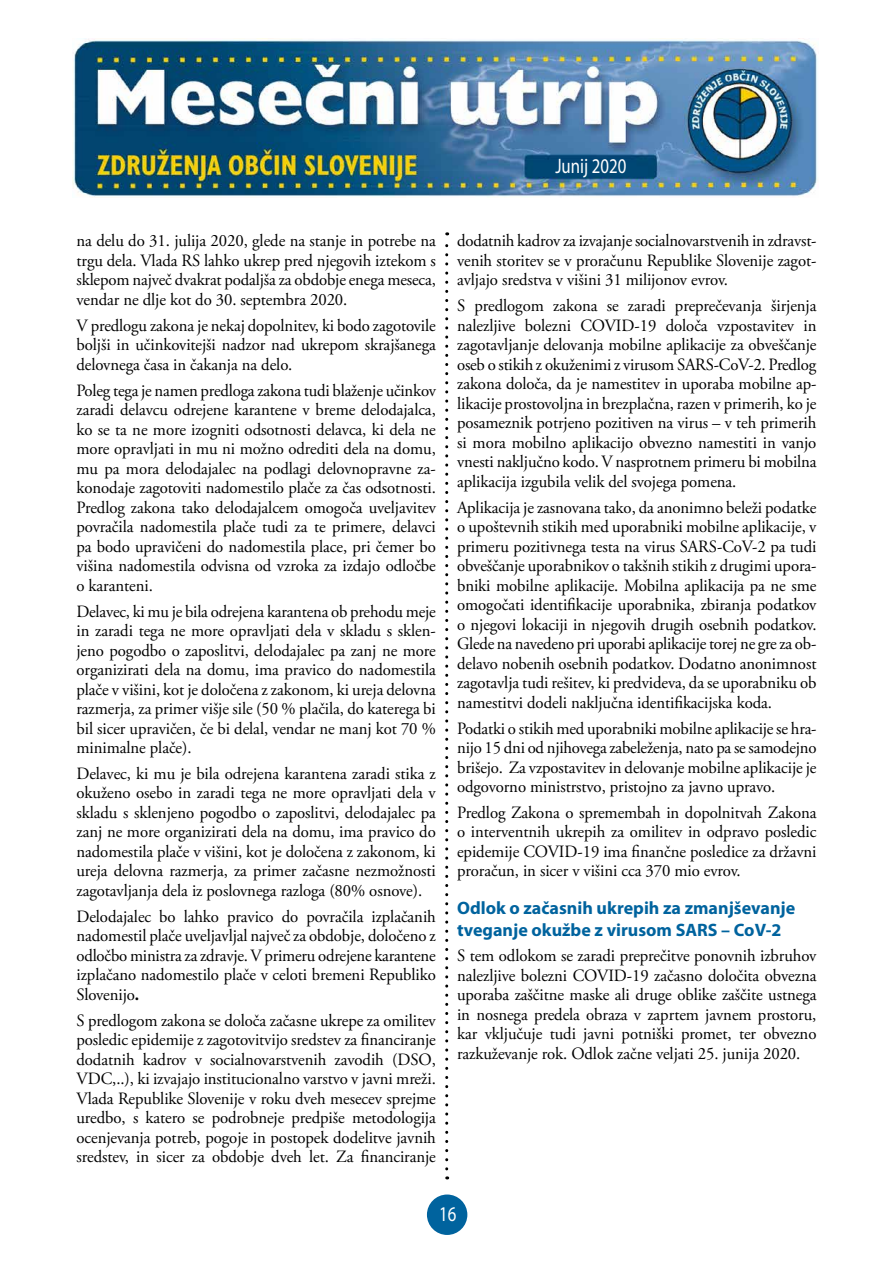
<style>
.page{position:relative;width:893px;height:1263px;background:#fff}
.page>*{position:absolute;margin:0;border:0;box-sizing:border-box;transform-origin:0 0}
.t1{font:21px "Myriad Pro";color:#fff;scale:.8 1}
.t2{font:700 18px/21px "Myriad Pro";color:#00639e}
.t3{font:17.25px/19.5px "Adobe Garamond Pro";letter-spacing:-.005em;color:#000;text-align:justify}
.s1{font-weight:700}
</style>
<div class="page">
<img style="left:72px;top:39px;width:746px;height:159px">
<div style="left:427px;top:1194px;width:40px;height:41px;background:#00639e;border-radius:50%"></div>
<svg style="left:445px;top:232px;width:3px;height:937px"></svg>
<p class="t1" style="left:555px;top:153px;width:90px">Junij 2020</p>
<p class="t3" style="left:76px;top:232px;width:361px">na delu do 31. julija 2020, glede na stanje in potrebe na trgu dela. Vlada RS lahko ukrep pred njegovih iztekom s sklepom največ dvakrat podaljša za obdobje enega meseca, vendar ne dlje kot do 30. septembra 2020.</p>
<p class="t3" style="left:76px;top:316px;width:361px">V predlogu zakona je nekaj dopolnitev, ki bodo zagotovile boljši in učinkovitejši nadzor nad ukrepom skrajšanega delovnega časa in čakanja na delo.</p>
<p class="t3" style="left:76px;top:381px;width:361px">Poleg tega je namen predloga zakona tudi blaženje učinkov zaradi delavcu odrejene karantene v breme delodajalca, ko se ta ne more izogniti odsotnosti delavca, ki dela ne more opravljati in mu ni možno odrediti dela na domu, mu pa mora delodajalec na podlagi delovnopravne za&shy;konodaje zagotoviti nadomestilo plače za čas odsotnosti.<br>Predlog zakona tako delodajalcem omogoča uveljavitev povračila nadomestila plače tudi za te primere, delavci pa bodo upravičeni do nadomestila place, pri čemer bo višina nadomestila odvisna od vzroka za izdajo odločbe o karanteni.</p>
<p class="t3" style="left:76px;top:602px;width:361px">Delavec, ki mu je bila odrejena karantena ob prehodu meje in zaradi tega ne more opravljati dela v skladu s sklen&shy;jeno pogodbo o zaposlitvi, delodajalec pa zanj ne more organizirati dela na domu, ima pravico do nadomestila plače v višini, kot je določena z zakonom, ki ureja delovna razmerja, za primer višje sile (50 % plačila, do katerega bi bil sicer upravičen, če bi delal, vendar ne manj kot 70 % minimalne plače).</p>
<p class="t3" style="left:76px;top:764px;width:361px">Delavec, ki mu je bila odrejena karantena zaradi stika z okuženo osebo in zaradi tega ne more opravljati dela v skladu s sklenjeno pogodbo o zaposlitvi, delodajalec pa zanj ne more organizirati dela na domu, ima pravico do nadomestila plače v višini, kot je določena z zakonom, ki ureja delovna razmerja, za primer začasne nezmožnosti zagotavljanja dela iz poslovnega razloga (80% osnove).</p>
<p class="t3" style="left:76px;top:907px;width:361px">Delodajalec bo lahko pravico do povračila izplačanih nadomestil plače uveljavljal največ za obdobje, določeno z odločbo ministra za zdravje. V primeru odrejene karantene izplačano nadomestilo plače v celoti bremeni Republiko Slovenijo<span class="s1">.</span></p>
<p class="t3" style="left:76px;top:1011px;width:361px">S predlogom zakona se določa začasne ukrepe za omilitev posledic epidemije z zagotovitvijo sredstev za financiranje dodatnih kadrov v socialnovarstvenih zavodih (DSO, VDC,..), ki izvajajo institucionalno varstvo v javni mreži.<br>Vlada Republike Slovenije v roku dveh mesecev sprejme uredbo, s katero se podrobneje predpiše metodologija ocenjevanja potreb, pogoje in postopek dodelitve javnih sredstev, in sicer za obdobje dveh let. Za financiranje</p>
<p class="t3" style="left:457px;top:232px;width:361px">dodatnih kadrov za izvajanje socialnovarstvenih in zdravst&shy;venih storitev se v proračunu Republike Slovenije zagot&shy;avljajo sredstva v višini 31 milijonov evrov.</p>
<p class="t3" style="left:457px;top:297px;width:361px">S predlogom zakona se zaradi preprečevanja širjenja nalezljive bolezni COVID-19 določa vzpostavitev in zagotavljanje delovanja mobilne aplikacije za obveščanje oseb o stikih z okuženimi z virusom SARS-CoV-2. Predlog zakona določa, da je namestitev in uporaba mobilne ap&shy;likacije prostovoljna in brezplačna, razen v primerih, ko je posameznik potrjeno pozitiven na virus – v teh primerih si mora mobilno aplikacijo obvezno namestiti in vanjo vnesti naključno kodo. V nasprotnem primeru bi mobilna aplikacija izgubila velik del svojega pomena.</p>
<p class="t3" style="left:457px;top:498px;width:361px">Aplikacija je zasnovana tako, da anonimno beleži podatke o upoštevnih stikih med uporabniki mobilne aplikacije, v primeru pozitivnega testa na virus SARS-CoV-2 pa tudi obveščanje uporabnikov o takšnih stikih z drugimi upora&shy;bniki mobilne aplikacije. Mobilna aplikacija pa ne sme omogočati identifikacije uporabnika, zbiranja podatkov o njegovi lokaciji in njegovih drugih osebnih podatkov.<br>Glede na navedeno pri uporabi aplikacije torej ne gre za ob&shy;delavo nobenih osebnih podatkov. Dodatno anonimnost zagotavlja tudi rešitev, ki predvideva, da se uporabniku ob namestitvi dodeli naključna identifikacijska koda.</p>
<p class="t3" style="left:457px;top:719px;width:361px">Podatki o stikih med uporabniki mobilne aplikacije se hra&shy;nijo 15 dni od njihovega zabeleženja, nato pa se samodejno brišejo. Za vzpostavitev in delovanje mobilne aplikacije je odgovorno ministrstvo, pristojno za javno upravo.</p>
<p class="t3" style="left:457px;top:803px;width:361px">Predlog Zakona o spremembah in dopolnitvah Zakona o interventnih ukrepih za omilitev in odpravo posledic epidemije COVID-19 ima finančne posledice za državni proračun, in sicer v višini cca 370 mio evrov.</p>
<p class="t2" style="left:457px;top:897px;width:340px">Odlok o začasnih ukrepih za zmanjševanje tveganje okužbe z virusom SARS – CoV-2</p>
<p class="t3" style="left:457px;top:947px;width:361px">S tem odlokom se zaradi preprečitve ponovnih izbruhov nalezljive bolezni COVID-19 začasno določita obvezna uporaba zaščitne maske ali druge oblike zaščite ustnega in nosnega predela obraza v zaprtem javnem prostoru, kar vključuje tudi javni potniški promet, ter obvezno razkuževanje rok. Odlok začne veljati 25. junija 2020.</p>
<p class="t1" style="left:439px;top:1201px;width:23px">16</p>
</div>
